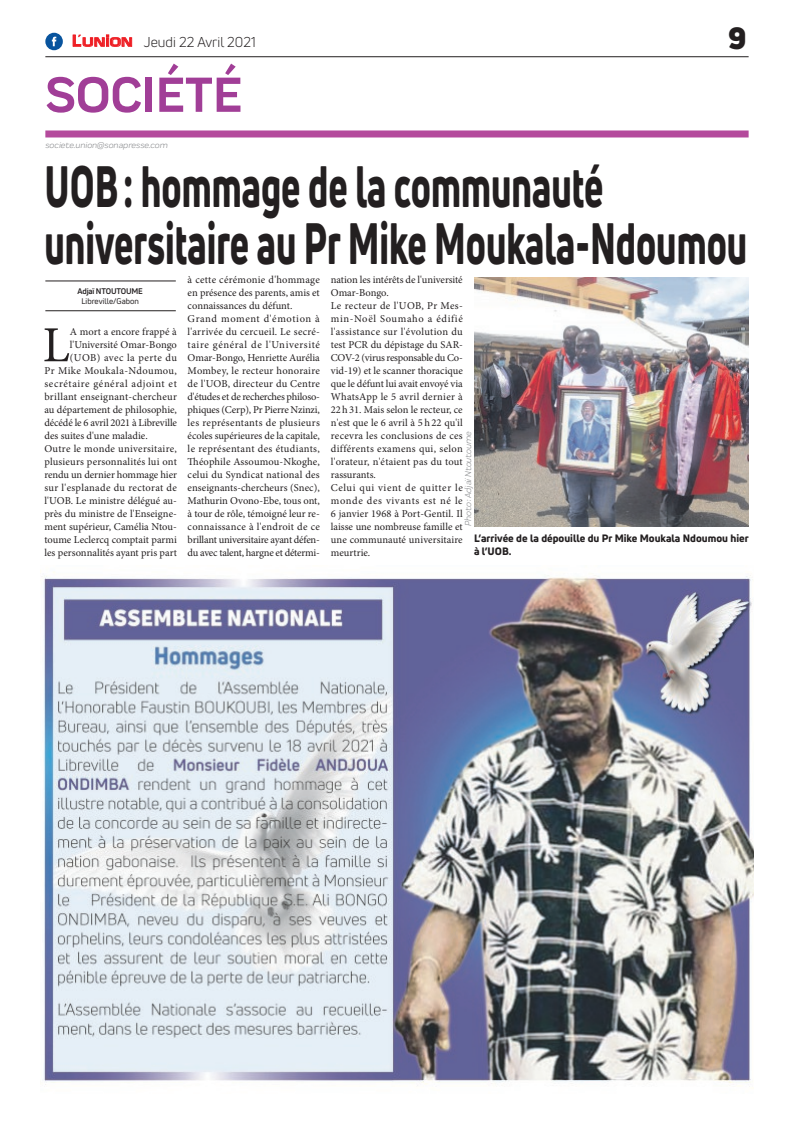
<style>
.page{position:relative;width:794px;height:1129px;background:#fff}
.page>*{position:absolute;margin:0;border:0;box-sizing:border-box;transform-origin:0 0}
.t1{font:800 57px/57px "Uni Neue";color:#231f20;scale:.64 1}
.t2{font:700 51px "Praktika";color:#a13e97}
.t3{font:50.5px "Minion Pro";color:#231f20}
.t4{font:900 30px "Uni Neue";color:#231f20}
.t5{font:14px "Uni Neue";color:#231f20}
.t6{font:10.5px/13px "Minion Pro";letter-spacing:.005em;color:#231f20}
.t7{font:800 10.5px/12.6px "Uni Neue";color:#231f20}
.t8{font:10.5px "Minion Pro";letter-spacing:.025em;color:#231f20}
.t9{font:10.5px "Minion Pro";letter-spacing:-.015em;color:#231f20}
.t10{font:10.5px "Minion Pro";letter-spacing:.055em;color:#231f20}
.t11{font:10.5px "Minion Pro";letter-spacing:.03em;color:#231f20}
.t12{font:10.5px "Minion Pro";letter-spacing:.035em;color:#231f20}
.t13{font:10.5px "Minion Pro";letter-spacing:.04em;color:#231f20}
.t14{font:italic 9px "Praktika";color:#818386}
.t15{font:8px "Uni Neue";color:#231f20}
.t16{font:700 8px "Uni Neue";letter-spacing:-.02em;color:#231f20}
.s1{font-family:"Eurostile";font-weight:600;font-size:15px;color:#ee1d23}
.s2{font-family:"Eurostile";font-weight:600;font-size:11.4px;color:#ee1d23}
</style>
<div class="page">
<hr style="left:45px;top:56px;width:703px;height:1px;background:#231f20">
<div style="left:45px;top:130px;width:703px;height:7px;background:#b44a9c"></div>
<svg style="left:72px;top:34px;width:60px;height:13px"></svg>
<div style="left:45px;top:33px;width:18px;height:17px;background:#08549e;border-radius:50%"></div>
<svg style="left:52px;top:37px;width:4px;height:9px"></svg>
<img style="left:43px;top:572px;width:710px;height:513px">
<hr style="left:45px;top:310px;width:131px;height:1px;background:#231f20">
<hr style="left:45px;top:281px;width:131px;height:1px;background:#231f20">
<img style="left:474px;top:278px;width:274px;height:248px">
<h3 class="t5" style="left:72px;top:33px;width:185px"><span class="s1">L</span><span class="s2">UNION</span> Jeudi 22 Avril 2021</h3>
<h2 class="t2" style="left:45px;top:54px;width:198px">SOCIÉTÉ</h2>
<p class="t14" style="left:45px;top:139px;width:124px">societe.union@sonapresse.com</p>
<h3 class="t4" style="left:728px;top:17px;width:20px">9</h3>
<h1 class="t1" style="left:44px;top:157px;width:1099px">UOB: hommage de la communauté universitaire au Pr Mike Moukala-Ndoumou</h1>
<p class="t16" style="left:78px;top:286px;width:67px">Adjaï NTOUTOUME</p>
<p class="t15" style="left:82px;top:296px;width:59px">Libreville/Gabon</p>
<p class="t6" style="left:188px;top:273px;width:134px">à cette cérémonie d'hommage en présence des parents, amis et connaissances du défunt.<br>Grand moment d'émotion à l'arrivée du cercueil. Le secré&shy;taire général de l'Université<br>Omar-Bongo, Henriette Aurélia<br>Mombey, le recteur honoraire de l'UOB, directeur du Centre d'études et de recherches philoso&shy;phiques (Cerp), Pr Pierre Nzinzi, les représentants de plusieurs écoles supérieures de la capitale, le représentant des étudiants,<br>Théophile Assoumou-Nkoghe, celui du Syndicat national des enseignants-chercheurs (Snec),<br>Mathurin Ovono-Ebe, tous ont, à tour de rôle, témoigné leur re&shy;connaissance à l'endroit de ce brillant universitaire ayant défen&shy;du avec talent, hargne et détermi-</p>
<p class="t6" style="left:331px;top:273px;width:133px">nation les intérêts de l'université<br>Omar-Bongo.<br>Le recteur de l'UOB, Pr Mes&shy;min-Noël Soumaho a édifié l'assistance sur l'évolution du test PCR du dépistage du SAR-<br>COV-2 (virus responsable du Co&shy;vid-19) et le scanner thoracique que le défunt lui avait envoyé via<br>WhatsApp le 5 avril dernier à<br>22h31. Mais selon le recteur, ce n'est que le 6 avril à 5 h 22 qu'il recevra les conclusions de ces différents examens qui, selon l'orateur, n'étaient pas du tout rassurants.<br>Celui qui vient de quitter le monde des vivants est né le<br>6 janvier 1968 à Port-Gentil. Il laisse une nombreuse famille et une communauté universitaire meurtrie.</p>
<h3 class="t3" style="left:43px;top:311px;width:29px">L</h3>
<p class="t6" style="left:70px;top:325px;width:109px">A mort a encore frappé à</p>
<p class="t6" style="left:70px;top:338px;width:109px">l'Université Omar-Bongo</p>
<p class="t13" style="left:70px;top:351px;width:109px">(UOB) avec la perte du</p>
<p class="t12" style="left:44px;top:364px;width:134px">Pr Mike Moukala-Ndoumou,</p>
<p class="t10" style="left:44px;top:377px;width:134px">secrétaire général adjoint et</p>
<p class="t8" style="left:44px;top:390px;width:134px">brillant enseignant-chercheur</p>
<p class="t6" style="left:44px;top:403px;width:134px">au département de philosophie,</p>
<p class="t9" style="left:44px;top:416px;width:134px">décédé le 6 avril 2021 à Libreville</p>
<p class="t6" style="left:44px;top:429px;width:105px">des suites d'une maladie.</p>
<p class="t8" style="left:44px;top:442px;width:134px">Outre le monde universitaire,</p>
<p class="t6" style="left:44px;top:455px;width:134px">plusieurs personnalités lui ont</p>
<p class="t6" style="left:44px;top:468px;width:134px">rendu un dernier hommage hier</p>
<p class="t11" style="left:44px;top:481px;width:134px">sur l'esplanade du rectorat de</p>
<p class="t6" style="left:44px;top:494px;width:134px">l'UOB. Le ministre délégué au-</p>
<p class="t6" style="left:44px;top:507px;width:134px">près du ministre de l'Enseigne-</p>
<p class="t6" style="left:44px;top:520px;width:134px">ment supérieur, Camélia Ntou-</p>
<p class="t6" style="left:44px;top:533px;width:134px">toume Leclercq comptait parmi</p>
<p class="t6" style="left:44px;top:546px;width:134px">les personnalités ayant pris part</p>
<p class="t14" style="left:462px;top:526px;width:97px;rotate:-90deg">Photo : Adjaï Ntoutoume</p>
<p class="t7" style="left:474px;top:532px;width:276px">L’arrivée de la dépouille du Pr Mike Moukala Ndoumou hier à l’UOB.</p>
</div>
